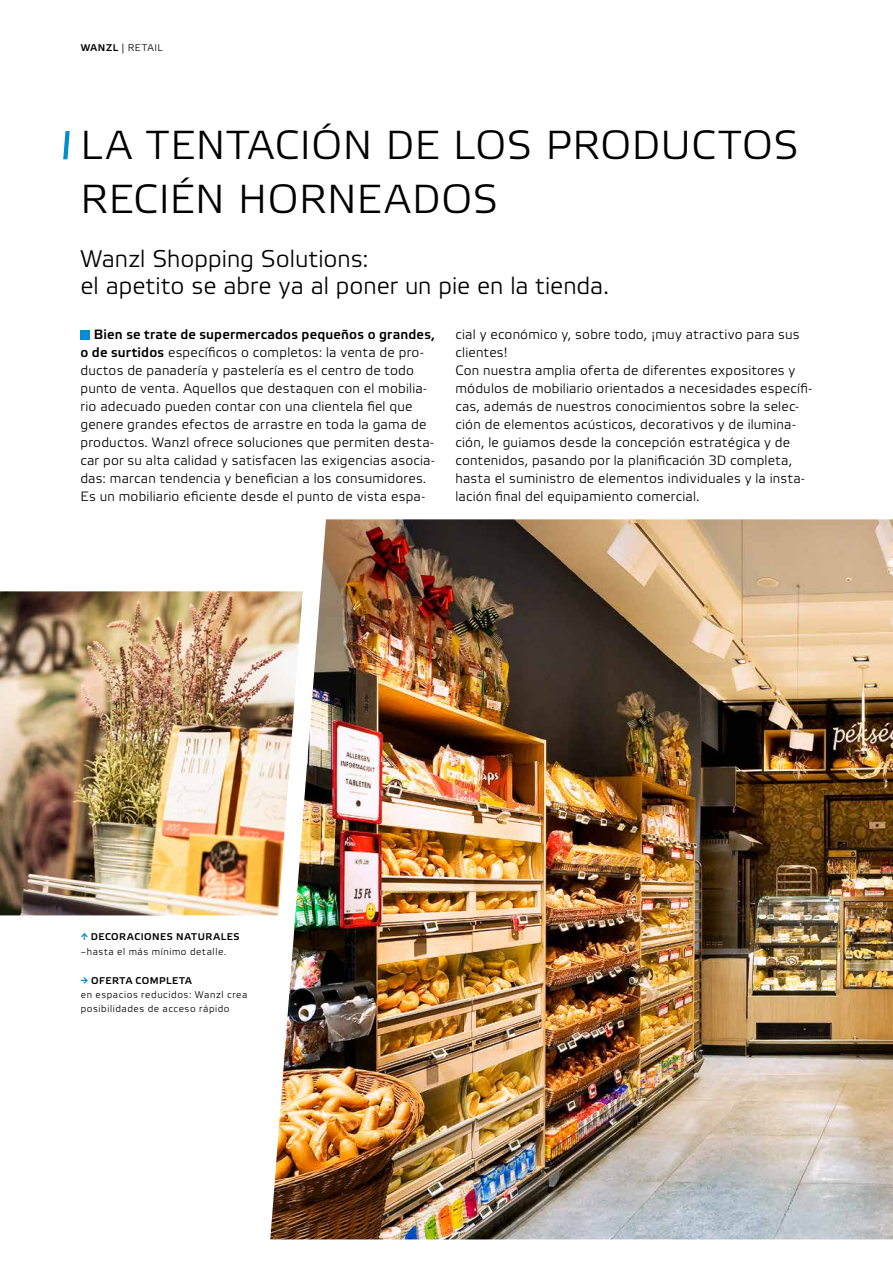
<style>
.page{position:relative;width:893px;height:1263px;background:#fff}
.page>*{position:absolute;margin:0;border:0;box-sizing:border-box;transform-origin:0 0}
.t1{font:300 40.5px/54px "Wanzl Etelka";letter-spacing:.015em;color:#000}
.t2{font:300 24px/27px "Wanzl Etelka";color:#000}
.t3{font:300 13.5px/18px "Wanzl Etelka";letter-spacing:.015em;color:#000}
.t4{font:300 9.75px/14.4px "Wanzl Etelka";letter-spacing:.06em;color:#000}
.s1{font-weight:500}
.s2{font-weight:500;color:#008dd1}
</style>
<div class="page">
<img style="left:0;top:591px;width:270px;height:324px">
<img style="left:270px;top:519px;width:623px;height:720px">
<svg style="left:63px;top:131px;width:7px;height:28px"></svg>
<div style="left:80px;top:330px;width:10px;height:9px;background:#008dd1"></div>
<p class="t4" style="left:81px;top:41px;width:84px"><span class="s1">WANZL</span> | RETAIL</p>
<h1 class="t1" style="left:81px;top:120px;width:720px">LA TENTACIÓN DE LOS PRODUCTOS<br>RECIÉN HORNEADOS</h1>
<h2 class="t2" style="left:80px;top:246px;width:530px">Wanzl Shopping Solutions:<br>el apetito se abre ya al poner un pie en la tienda.</h2>
<p class="t3" style="left:80px;top:326px;width:356px;text-indent:13px"><span class="s1">Bien se trate de supermercados pequeños o grandes, o de surtidos</span> específicos o completos: la venta de pro&shy;ductos de panadería y pastelería es el centro de todo punto de venta. Aquellos que destaquen con el mobilia&shy;rio adecuado pueden contar con una clientela fiel que genere grandes efectos de arrastre en toda la gama de productos. Wanzl ofrece soluciones que permiten desta&shy;car por su alta calidad y satisfacen las exigencias asocia&shy;das: marcan tendencia y benefician a los consumidores.<br>Es un mobiliario eficiente desde el punto de vista espa-</p>
<p class="t3" style="left:455px;top:326px;width:358px">cial y económico y, sobre todo, ¡muy atractivo para sus clientes!<br>Con nuestra amplia oferta de diferentes expositores y módulos de mobiliario orientados a necesidades específi&shy;cas, además de nuestros conocimientos sobre la selec&shy;ción de elementos acústicos, decorativos y de ilumina&shy;ción, le guiamos desde la concepción estratégica y de contenidos, pasando por la planificación 3D completa, hasta el suministro de elementos individuales y la insta&shy;lación final del equipamiento comercial.</p>
<p class="t4" style="left:81px;top:930px;width:160px"><span class="s2">↑</span> <span class="s1">DECORACIONES NATURALES </span>–hasta el más mínimo detalle.</p>
<p class="t4" style="left:81px;top:973px;width:168px"><span class="s2">→</span> <span class="s1">OFERTA COMPLETA<br></span>en espacios reducidos: Wanzl crea posibilidades de acceso rápido</p>
</div>
